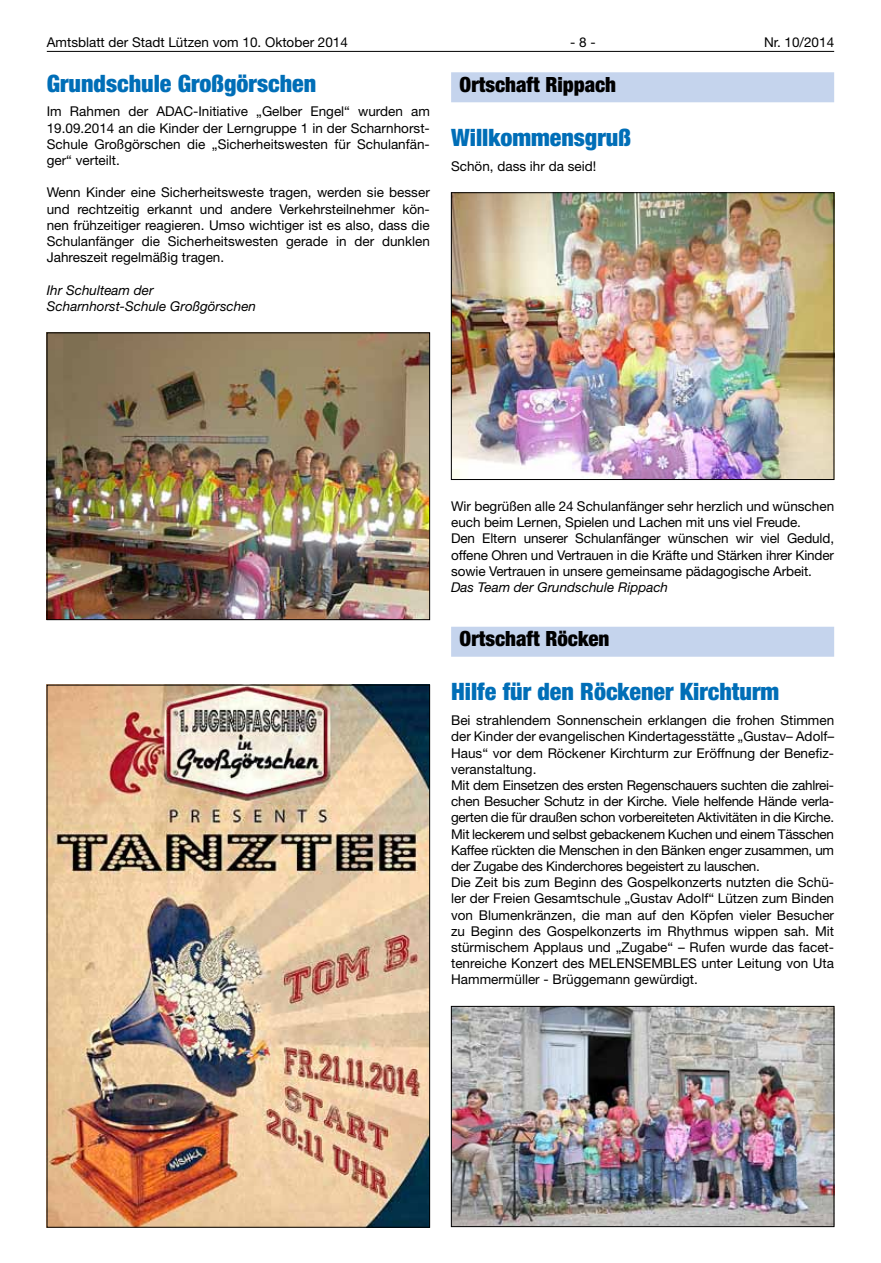
<style>
.page{position:relative;width:881px;height:1263px;background:#fff}
.page>*{position:absolute;margin:0;border:0;box-sizing:border-box;transform-origin:0 0}
.t1{font:900 condensed 24px "Helvetica Neue LT";color:#006eb7}
.t2{font:900 condensed 21px "Helvetica Neue LT";color:#000}
.t3{font:13.5px/16.2px "Helvetica Neue LT";color:#000;text-align:justify}
.t4{font:italic 13.5px/16.2px "Helvetica Neue LT";color:#000}
</style>
<div class="page">
<hr style="left:47px;top:51px;width:786px;height:1px;background:#000">
<img style="left:49px;top:335px;width:378px;height:283px">
<div style="left:47px;top:333px;width:382px;height:287px;border:1px solid #000"></div>
<img style="left:49px;top:687px;width:378px;height:538px">
<div style="left:451px;top:72px;width:382px;height:30px;background:#c5d4ed"></div>
<div style="left:451px;top:627px;width:382px;height:30px;background:#c5d4ed"></div>
<img style="left:453px;top:194px;width:378px;height:284px">
<div style="left:451px;top:192px;width:382px;height:288px;border:1px solid #000"></div>
<img style="left:453px;top:1008px;width:378px;height:217px">
<div style="left:451px;top:1006px;width:382px;height:221px;border:1px solid #000"></div>
<p class="t3" style="left:47px;top:34px;width:302px">Amtsblatt der Stadt Lützen vom 10. Oktober 2014</p>
<p class="t3" style="left:570px;top:34px;width:27px">- 8 -</p>
<p class="t3" style="left:763px;top:34px;width:72px">Nr. 10/2014</p>
<h1 class="t1" style="left:47px;top:68px;width:271px">Grundschule Großgörschen</h1>
<p class="t3" style="left:47px;top:103px;width:384px">Im Rahmen der ADAC-Initiative „Gelber Engel“ wurden am 19.09.2014 an die Kinder der Lerngruppe 1 in der Scharnhorst-Schule Großgörschen die „Sicherheitswesten für Schulanfän&shy;ger“ verteilt.</p>
<p class="t3" style="left:47px;top:184px;width:384px">Wenn Kinder eine Sicherheitsweste tragen, werden sie besser und rechtzeitig erkannt und andere Verkehrsteilnehmer kön&shy;nen frühzeitiger reagieren. Umso wichtiger ist es also, dass die Schulanfänger die Sicherheitswesten gerade in der dunklen Jahreszeit regelmäßig tragen.</p>
<p class="t4" style="left:47px;top:281px;width:211px">Ihr Schulteam der<br>Scharnhorst-Schule Großgörschen</p>
<h2 class="t2" style="left:459px;top:71px;width:158px">Ortschaft Rippach</h2>
<h1 class="t1" style="left:451px;top:123px;width:181px">Willkommensgruß</h1>
<p class="t3" style="left:451px;top:158px;width:147px">Schön, dass ihr da seid!</p>
<p class="t3" style="left:451px;top:498px;width:384px;text-align:left">Wir begrüßen alle 24 Schulanfänger sehr herzlich und wünschen euch beim Lernen, Spielen und Lachen mit uns viel Freude.<br>Den Eltern unserer Schulanfänger wünschen wir viel Geduld, offene Ohren und Vertrauen in die Kräfte und Stärken ihrer Kinder sowie Vertrauen in unsere gemeinsame pädagogische Arbeit.</p>
<p class="t4" style="left:451px;top:579px;width:218px">Das Team der Grundschule Rippach</p>
<h2 class="t2" style="left:459px;top:626px;width:151px">Ortschaft Röcken</h2>
<h1 class="t1" style="left:451px;top:677px;width:329px">Hilfe für den Röckener Kirchturm</h1>
<p class="t3" style="left:451px;top:712px;width:384px;text-align:left">Bei strahlendem Sonnenschein erklangen die frohen Stimmen der Kinder der evangelischen Kindertagesstätte „Gustav– Adolf– Haus“ vor dem Röckener Kirchturm zur Eröffnung der Benefiz&shy;veranstaltung.<br>Mit dem Einsetzen des ersten Regenschauers suchten die zahlrei&shy;chen Besucher Schutz in der Kirche. Viele helfende Hände verla&shy;gerten die für draußen schon vorbereiteten Aktivitäten in die Kirche.<br>Mit leckerem und selbst gebackenem Kuchen und einem Tässchen Kaffee rückten die Menschen in den Bänken enger zusammen, um der Zugabe des Kinderchores begeistert zu lauschen.<br>Die Zeit bis zum Beginn des Gospelkonzerts nutzten die Schü&shy;ler der Freien Gesamtschule „Gustav Adolf“ Lützen zum Binden von Blumenkränzen, die man auf den Köpfen vieler Besucher zu Beginn des Gospelkonzerts im Rhythmus wippen sah. Mit stürmischem Applaus und „Zugabe“ – Rufen wurde das facet&shy;tenreiche Konzert des MELENSEMBLES unter Leitung von Uta Hammermüller - Brüggemann gewürdigt.</p>
</div>
